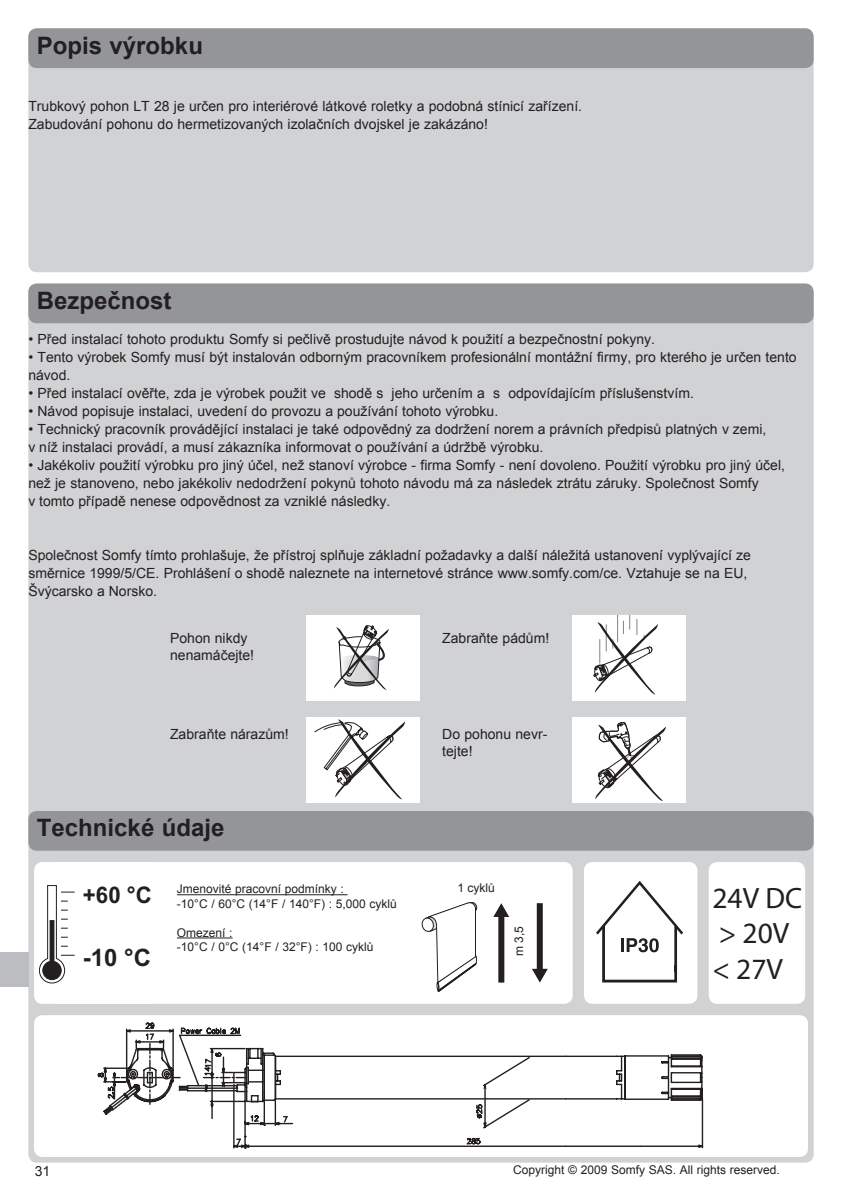
<style>
.page{position:relative;width:842px;height:1191px;background:#fff}
.page>*{position:absolute;margin:0;border:0;box-sizing:border-box;transform-origin:0 0}
.t1{font:29.4px/35.4px "Myriad";color:#231f20}
.t2{font:700 24px "Arial";color:#231f20}
.t3{font:700 22.8px "Arial";color:#231f20}
.t4{font:14px/18px "Arial";color:#231f20}
.t5{font:12px/14.4px "Arial";color:#231f20}
</style>
<div class="page">
<div style="left:28px;top:28px;width:786px;height:244px;background:#d1d2d4;border-radius:9px"></div>
<div style="left:28px;top:28px;width:786px;height:40px;background:#939598;border-radius:9px"></div>
<div style="left:28px;top:283px;width:786px;height:879px;background:#d1d2d4;border-radius:9px"></div>
<div style="left:28px;top:283px;width:786px;height:40px;background:#939598;border-radius:9px"></div>
<div style="left:306px;top:616px;width:114px;height:85px;background:#fff"></div>
<svg style="left:334px;top:625px;width:55px;height:65px"></svg>
<div style="left:573px;top:616px;width:113px;height:85px;background:#fff"></div>
<svg style="left:594px;top:616px;width:64px;height:78px"></svg>
<div style="left:306px;top:718px;width:114px;height:85px;background:#fff"></div>
<svg style="left:314px;top:719px;width:91px;height:80px"></svg>
<div style="left:573px;top:718px;width:113px;height:85px;background:#fff"></div>
<svg style="left:595px;top:722px;width:71px;height:79px"></svg>
<div style="left:34px;top:1015px;width:774px;height:142px;background:#fff;border-radius:9px"></div>
<svg style="left:126px;top:1022px;width:515px;height:125px"></svg>
<svg style="left:98px;top:1072px;width:433px;height:77px"></svg>
<svg style="left:122px;top:1047px;width:581px;height:72px"></svg>
<svg style="left:102px;top:1046px;width:525px;height:70px"></svg>
<div style="left:28px;top:811px;width:786px;height:39px;background:#939598;border-radius:9px"></div>
<div style="left:0;top:952px;width:28px;height:34px;background:#bcbdc0"></div>
<div style="left:584px;top:862px;width:113px;height:141px;background:#fff;border-radius:9px"></div>
<svg style="left:596px;top:881px;width:87px;height:101px"></svg>
<div style="left:709px;top:862px;width:96px;height:141px;background:#fff;border-radius:9px"></div>
<div style="left:49px;top:862px;width:524px;height:141px;background:#fff;border-radius:9px"></div>
<hr style="left:177px;top:894px;width:171px;height:1px;background:#231f20">
<hr style="left:177px;top:937px;width:56px;height:1px;background:#231f20">
<svg style="left:422px;top:902px;width:56px;height:90px"></svg>
<div style="left:537px;top:903px;width:6px;height:73px;background:#231f20"></div>
<svg style="left:532px;top:968px;width:16px;height:14px"></svg>
<div style="left:498px;top:909px;width:6px;height:73px;background:#231f20"></div>
<svg style="left:493px;top:903px;width:16px;height:14px"></svg>
<div style="left:34px;top:862px;width:125px;height:141px;background:#fff;border-radius:9px"></div>
<svg style="left:39px;top:885px;width:36px;height:98px"></svg>
<h2 class="t2" style="left:37px;top:29px;width:168px">Popis výrobku</h2>
<p class="t4" style="left:28px;top:97px;width:555px">Trubkový pohon LT 28 je určen pro interiérové látkové roletky a podobná stínicí zařízení.<br>Zabudování pohonu do hermetizovaných izolačních dvojskel je zakázáno!</p>
<h2 class="t2" style="left:37px;top:285px;width:136px">Bezpečnost</h2>
<p class="t4" style="left:28px;top:330px;width:628px">• Před instalací tohoto produktu Somfy si pečlivě prostudujte návod k použití a bezpečnostní pokyny.</p>
<p class="t4" style="left:28px;top:348px;width:770px">• Tento výrobek Somfy musí být instalován odborným pracovníkem profesionální montážní firmy, pro kterého je určen tento návod.</p>
<p class="t4" style="left:28px;top:384px;width:667px">• Před instalací ověřte, zda je výrobek použit ve shodě s jeho určením a s odpovídajícím příslušenstvím.</p>
<p class="t4" style="left:28px;top:402px;width:471px">• Návod popisuje instalaci, uvedení do provozu a používání tohoto výrobku.</p>
<p class="t4" style="left:28px;top:420px;width:739px">• Technický pracovník provádějící instalaci je také odpovědný za dodržení norem a právních předpisů platných v zemi, v níž instalaci provádí, a musí zákazníka informovat o používání a údržbě výrobku.</p>
<p class="t4" style="left:28px;top:456px;width:758px">• Jakékoliv použití výrobku pro jiný účel, než stanoví výrobce - firma Somfy - není dovoleno. Použití výrobku pro jiný účel, než je stanoveno, nebo jakékoliv nedodržení pokynů tohoto návodu má za následek ztrátu záruky. Společnost Somfy<br>v tomto případě nenese odpovědnost za vzniklé následky.</p>
<p class="t4" style="left:28px;top:546px;width:724px">Společnost Somfy tímto prohlašuje, že přístroj splňuje základní požadavky a další náležitá ustanovení vyplývající ze směrnice 1999/5/CE. Prohlášení o shodě naleznete na internetové stránce www.somfy.com/ce. Vztahuje se na EU,<br>Švýcarsko a Norsko.</p>
<p class="t4" style="left:170px;top:630px;width:86px;line-height:16.8px">Pohon nikdy nenamáčejte!</p>
<p class="t4" style="left:442px;top:629px;width:109px">Zabraňte pádům!</p>
<p class="t4" style="left:170px;top:725px;width:120px">Zabraňte nárazům!</p>
<h2 class="t2" style="left:37px;top:812px;width:189px">Technické údaje</h2>
<h3 class="t3" style="left:83px;top:879px;width:70px">+60 °C</h3>
<h2 class="t2" style="left:83px;top:941px;width:70px">-10 °C</h2>
<p class="t5" style="left:177px;top:882px;width:221px">Jmenovité pracovní podmínky :<br>-10°C / 60°C (14°F / 140°F) : 5,000 cyklů</p>
<p class="t5" style="left:177px;top:925px;width:198px">Omezení :<br>-10°C / 0°C (14°F / 32°F) : 100 cyklů</p>
<p class="t4" style="left:442px;top:726px;width:107px;line-height:16.8px">Do pohonu nevr&shy;tejte!</p>
<p class="t5" style="left:458px;top:880px;width:39px">1 cyklů</p>
<p class="t5" style="left:512px;top:956px;width:32px;rotate:-90deg">m 3,5</p>
<h1 class="t1" style="left:712px;top:881px;width:91px">24V DC &gt; 20V &lt; 27V</h1>
<p class="t4" style="left:35px;top:1161px;width:17px">31</p>
<p class="t5" style="left:513px;top:1162px;width:268px">Copyright © 2009 Somfy SAS. All rights reserved.</p>
</div>
